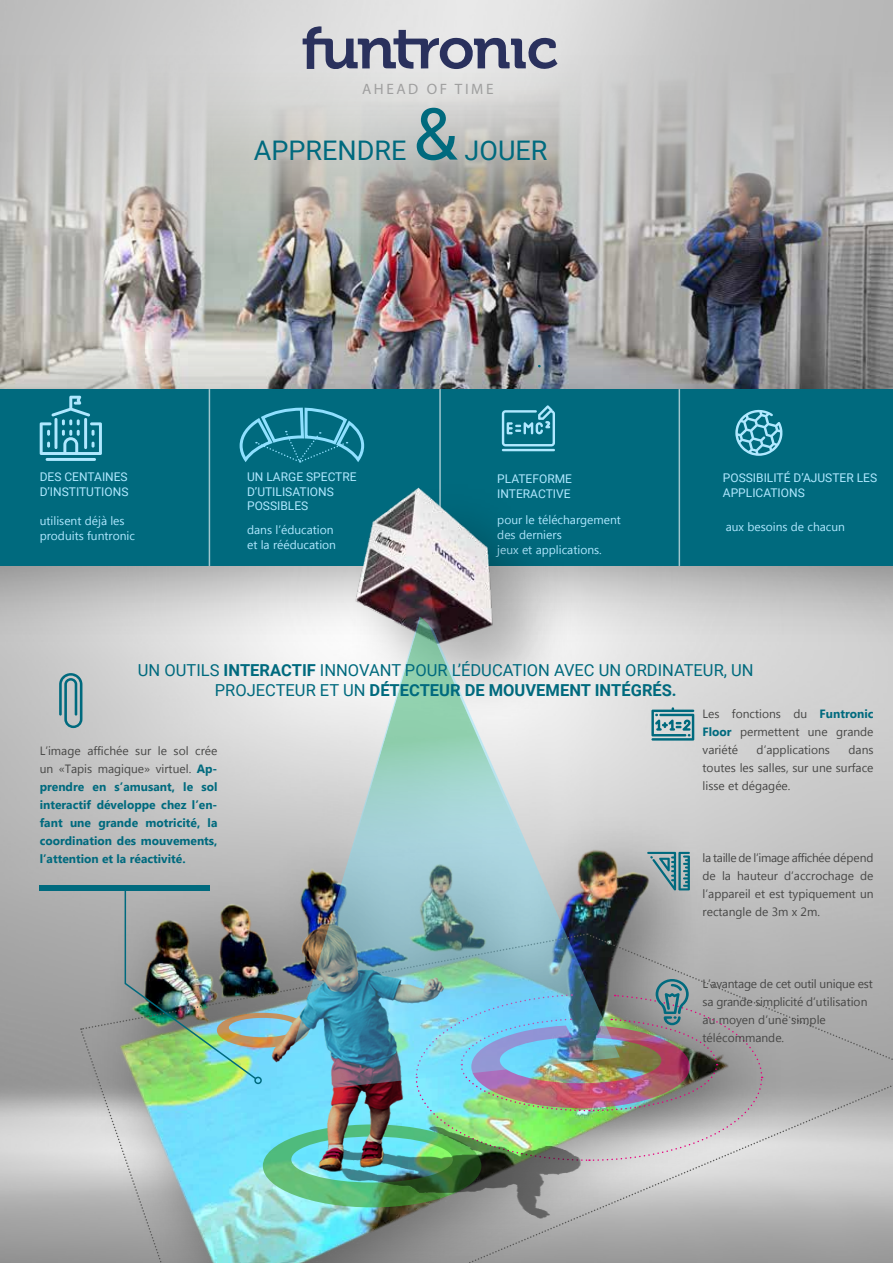
<style>
.page{position:relative;width:893px;height:1263px;background:#fff}
.page>*{position:absolute;margin:0;border:0;box-sizing:border-box;transform-origin:0 0}
.t1{font:72px "Roboto";color:#006a7e}
.t2{font:27px "Roboto";color:#006a7e}
.t3{font:16.5px/19.8px "Roboto";color:#006a7e;text-align:center}
.t4{font:15px "Myriad Pro";letter-spacing:.17em;color:#9f9f9f}
.t5{font:12px/18px "Microsoft New Tai Lue";color:#474746;text-align:justify}
.t6{font:700 12px/18px "Microsoft New Tai Lue";color:#006a7e;text-align:justify}
.t7{font:12px/15px "Microsoft New Tai Lue";color:#b0e8ff}
.t8{font:12px/14.4px "Roboto";color:#b0e8ff}
.t9{font:12px/18px "Microsoft New Tai Lue";letter-spacing:-.02em;color:#474746}
.s1{font-weight:700}
.s2{font-weight:400;color:#474746}
.s3{font-weight:700;color:#006a7e}
</style>
<div class="page">
<img style="left:0;top:0;width:893px;height:1263px">
<img style="left:27px;top:779px;width:744px;height:484px">
<img style="left:0;top:40px;width:893px;height:288px">
<div style="left:0;top:328px;width:893px;height:320px;background:#000;opacity:.37"></div>
<div style="left:0;top:389px;width:893px;height:177px;background:#006a7e"></div>
<svg style="left:303px;top:26px;width:254px;height:45px"></svg>
<svg style="left:40px;top:396px;width:62px;height:59px"></svg>
<hr style="left:46px;top:458px;width:50px;height:3px;background:#b0e8ff">
<svg style="left:59px;top:673px;width:23px;height:55px"></svg>
<svg style="left:502px;top:405px;width:53px;height:41px"></svg>
<hr style="left:502px;top:449px;width:53px;height:2px;background:#b0e8ff">
<svg style="left:735px;top:410px;width:48px;height:46px"></svg>
<hr style="left:209px;top:389px;width:1px;height:177px;background:#fff">
<hr style="left:439px;top:389px;width:2px;height:177px;background:#fff">
<hr style="left:679px;top:389px;width:1px;height:177px;background:#fff">
<div style="left:344px;top:477px;width:234px;height:250px;background:#006a7e"></div>
<img style="left:268px;top:487px;width:313px;height:200px">
<svg style="left:651px;top:707px;width:43px;height:34px"></svg>
<svg style="left:280px;top:616px;width:340px;height:236px"></svg>
<svg style="left:345px;top:616px;width:185px;height:236px"></svg>
<div style="left:39px;top:885px;width:171px;height:5px;background:#006a7e"></div>
<img style="left:80px;top:852px;width:813px;height:411px">
<div style="left:254px;top:1077px;width:8px;height:7px;border:2px solid #006a7e;border-radius:50%"></div>
<svg style="left:239px;top:407px;width:126px;height:56px"></svg>
<p class="t4" style="left:362px;top:80px;width:133px">AHEAD OF TIME</p>
<h2 class="t2" style="left:254px;top:131px;width:154px">APPRENDRE</h2>
<h1 class="t1" style="left:413px;top:84px;width:46px">&amp;</h1>
<h2 class="t2" style="left:465px;top:131px;width:84px">JOUER</h2>
<p class="t8" style="left:40px;top:469px;width:90px">DES CENTAINES<br>D’INSTITUTIONS</p>
<p class="t7" style="left:40px;top:514px;width:97px">utilisent déjà les produits funtronic</p>
<p class="t8" style="left:247px;top:469px;width:111px">UN LARGE SPECTRE<br>D’UTILISATIONS<br>POSSIBLES</p>
<p class="t8" style="left:497px;top:471px;width:76px">PLATEFORME<br>INTERACTIVE</p>
<p class="t8" style="left:723px;top:470px;width:156px">POSSIBILITÉ D’AJUSTER LES<br>APPLICATIONS</p>
<p class="t7" style="left:247px;top:523px;width:90px">dans l’éducation et la rééducation</p>
<p class="t7" style="left:497px;top:513px;width:125px">pour le téléchargement des derniers<br>jeux et applications.</p>
<p class="t7" style="left:726px;top:520px;width:121px">aux besoins de chacun</p>
<h3 class="t3" style="left:138px;top:660px;width:617px">UN OUTILS <span class="s1">INTERACTIF</span> INNOVANT POUR L’ÉDUCATION AVEC UN ORDINATEUR, UN<br>PROJECTEUR ET UN <span class="s1">DÉTECTEUR DE MOUVEMENT INTÉGRÉS.</span></h3>
<p class="t6" style="left:40px;top:743px;width:179px"><span class="s2">L’image affichée sur le sol crée un «Tapis magique» virtuel.</span> Ap&shy;prendre en s’amusant, le sol interactif développe chez l’en&shy;fant une grande motricité, la coordination des mouvements, l’attention et la réactivité.</p>
<p class="t5" style="left:703px;top:706px;width:172px">Les fonctions du <span class="s3">Funtronic Floor</span> permettent une grande variété</p>
<p class="t5" style="left:703px;top:742px;width:172px;text-indent:146px">dans toutes les salles, sur une surface lisse et dégagée.</p>
<p class="t5" style="left:757px;top:742px;width:75px">d’applications</p>
<p class="t5" style="left:703px;top:850px;width:172px">la taille de l’image affichée dépend de la hauteur d’accrochage de l’appareil et est typiquement un rectangle de 3m x 2m.</p>
<p class="t9" style="left:703px;top:976px;width:172px">L’avantage de cet outil unique est sa grande simplicité d’utilisation au moyen d’une simple télécommande.</p>
</div>
